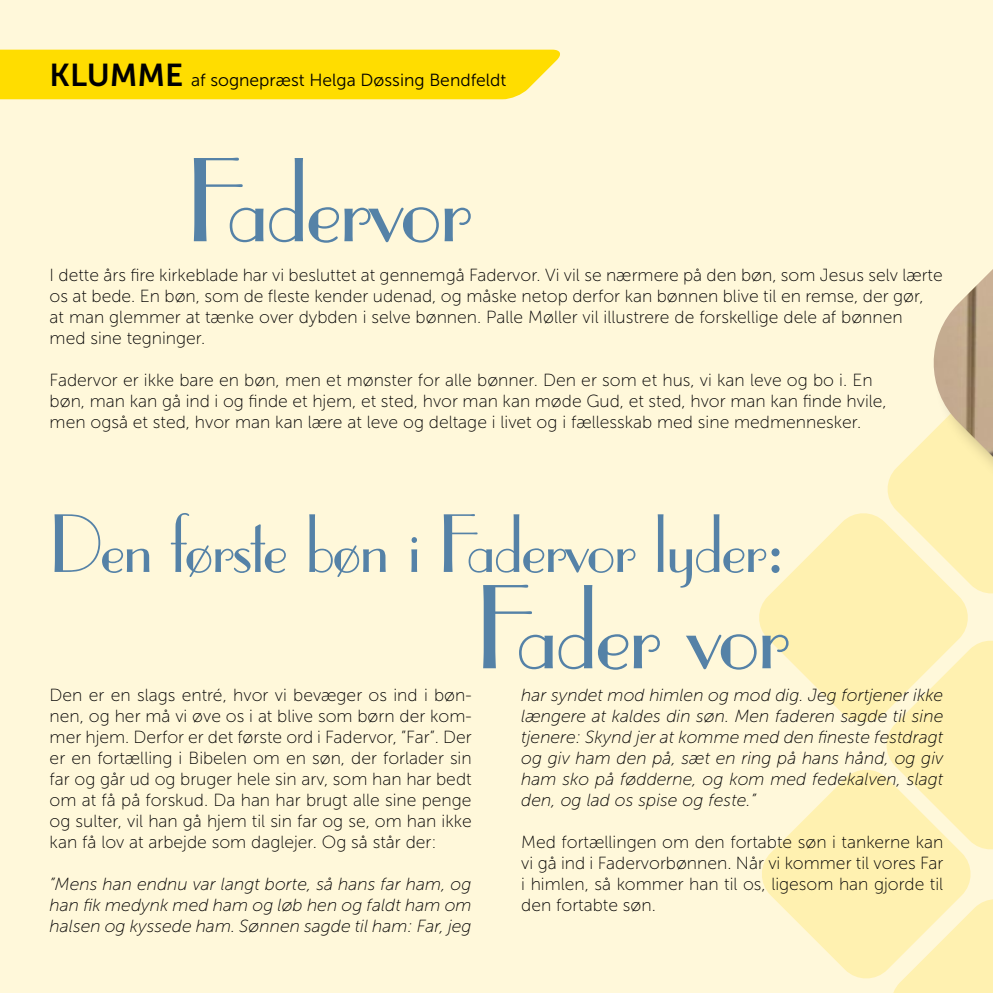
<style>
.page{position:relative;width:993px;height:993px;background:#fff}
.page>*{position:absolute;margin:0;border:0;box-sizing:border-box;transform-origin:0 0}
.t1{font:113.75px "Parisian BT";letter-spacing:-.03em;color:#5582a7}
.t2{font:78.75px "Parisian BT";letter-spacing:-.03em;color:#5582a7}
.t3{font:17.5px/21px "Museo Sans 100";color:#000}
.t4{font:italic 17.5px/21px "Museo Sans 100";color:#000;text-align:justify}
.t5{font:17.5px "Museo Sans 300";color:#000}
.s1{font-family:"Museo Sans 700";font-size:31.5px}
</style>
<div class="page">
<div style="left:0;top:0;width:992px;height:992px;background:#fff8da"></div>
<hr style="left:992px;top:0;width:1px;height:992px;background:#fff8da">
<div style="left:894px;top:899px;width:98px;height:93px;background:#fff1b0"></div>
<svg style="left:762px;top:770px;width:211px;height:211px;fill:#fff1b0"></svg>
<svg style="left:883px;top:641px;width:109px;height:211px;background:#fff1b5"></svg>
<svg style="left:759px;top:513px;width:211px;height:211px;fill:#fff1b0"></svg>
<svg style="left:884px;top:439px;width:48px;height:157px"></svg>
<div style="left:932px;top:116px;width:60px;height:523px;background:#000;opacity:.25"></div>
<img style="left:925px;top:269px;width:67px;height:187px">
<div style="left:0;top:50px;width:560px;height:49px;background:#fd0"></div>
<p class="t5" style="left:50px;top:71px;width:458px"><span class="s1">KLUMME</span> af sognepræst Helga Døssing Bendfeldt</p>
<h1 class="t1" style="left:187px;top:130px;width:286px">Fadervor</h1>
<p class="t3" style="left:50px;top:264px;width:894px">I dette års fire kirkeblade har vi besluttet at gennemgå Fadervor. Vi vil se nærmere på den bøn, som Jesus selv lærte os at bede. En bøn, som de fleste kender udenad, og måske netop derfor kan bønnen blive til en remse, der gør,<br>at man glemmer at tænke over dybden i selve bønnen. Palle Møller vil illustrere de forskellige dele af bønnen med sine tegninger.</p>
<p class="t3" style="left:50px;top:369px;width:838px">Fadervor er ikke bare en bøn, men et mønster for alle bønner. Den er som et hus, vi kan leve og bo i. En bøn, man kan gå ind i og finde et hjem, et sted, hvor man kan møde Gud, et sted, hvor man kan finde hvile, men også et sted, hvor man kan lære at leve og deltage i livet og i fællesskab med sine medmennesker.</p>
<h2 class="t2" style="left:50px;top:495px;width:738px">Den første bøn i Fadervor lyder:</h2>
<h1 class="t1" style="left:476px;top:557px;width:315px">Fader vor</h1>
<p class="t4" style="left:521px;top:684px;width:423px">har syndet mod himlen og mod dig. Jeg fortjener ikke længere at kaldes din søn. Men faderen sagde til sine tjenere: Skynd jer at komme med den fineste festdragt og giv ham den på, sæt en ring på hans hånd, og giv ham sko på fødderne, og kom med fedekalven, slagt den, og lad os spise og feste.”</p>
<p class="t3" style="left:521px;top:831px;width:423px;text-align:justify">Med fortællingen om den fortabte søn i tankerne kan vi gå ind i Fadervorbønnen. Når vi kommer til vores Far i himlen, så kommer han til os, ligesom han gjorde til den fortabte søn.</p>
<p class="t3" style="left:50px;top:684px;width:423px;text-align:justify">Den er en slags entré, hvor vi bevæger os ind i bøn&shy;nen, og her må vi øve os i at blive som børn der kom&shy;mer hjem. Derfor er det første ord i Fadervor, ”Far”. Der er en fortælling i Bibelen om en søn, der forlader sin far og går ud og bruger hele sin arv, som han har bedt om at få på forskud. Da han har brugt alle sine penge og sulter, vil han gå hjem til sin far og se, om han ikke kan få lov at arbejde som daglejer. Og så står der:</p>
<p class="t4" style="left:50px;top:873px;width:423px">”Mens han endnu var langt borte, så hans far ham, og han fik medynk med ham og løb hen og faldt ham om halsen og kyssede ham. Sønnen sagde til ham: Far, jeg</p>
</div>
